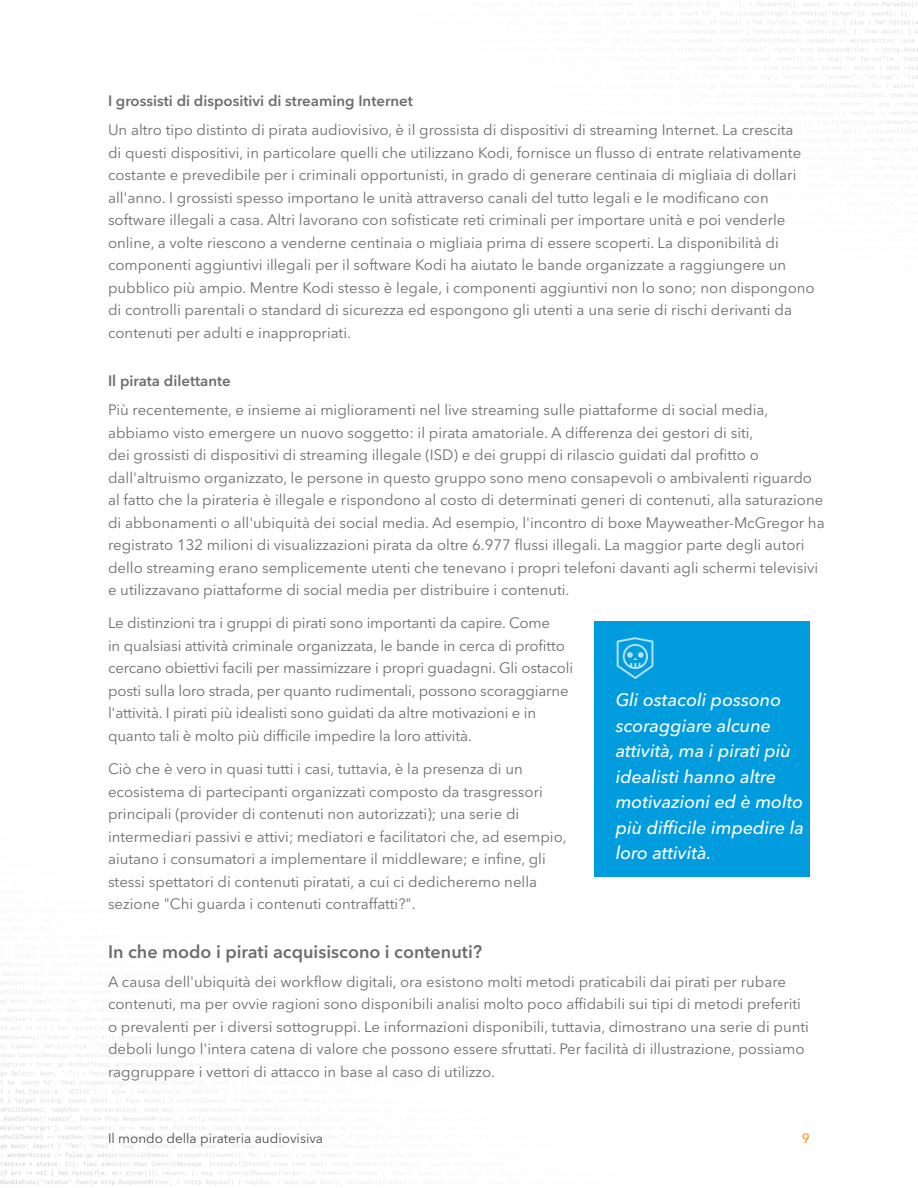
<style>
.page{position:relative;width:918px;height:1188px;background:#fff}
.page>*{position:absolute;margin:0;border:0;box-sizing:border-box;transform-origin:0 0}
.Pull_Quote_Body{font:italic 500 18px/25.5px "Avenir Next LT Pro";color:#fff}
.H2__SUBHEAD{font:600 18px "Avenir Next LT Pro";color:#6d6e71}
.Body{font:15px/22.5px "Avenir Next LT Pro";color:#6d6e71}
.H3__SUBSUBHEAD{font:600 15px "Avenir Next LT Pro";color:#6d6e71}
.t1{font:13.5px "Avenir Next LT Pro";color:#4b4c4d}
.t2{font:500 13.5px "Avenir Next LT Pro";color:#f93}
</style>
<div class="page">
<img style="left:0;top:2px;width:918px;height:1184px">
<div style="left:594px;top:621px;width:216px;height:255px;background:#009cde"></div>
<svg style="left:617px;top:637px;width:36px;height:42px"></svg>
<p class="H3__SUBSUBHEAD" style="left:108px;top:91px;width:306px">I grossisti di dispositivi di streaming Internet</p>
<p class="Body" style="left:108px;top:119px;width:708px">Un altro tipo distinto di pirata audiovisivo, è il grossista di dispositivi di streaming Internet. La crescita<br>di questi dispositivi, in particolare quelli che utilizzano Kodi, fornisce un flusso di entrate relativamente costante e prevedibile per i criminali opportunisti, in grado di generare centinaia di migliaia di dollari all'anno. I grossisti spesso importano le unità attraverso canali del tutto legali e le modificano con software illegali a casa. Altri lavorano con sofisticate reti criminali per importare unità e poi venderle online, a volte riescono a venderne centinaia o migliaia prima di essere scoperti. La disponibilità di componenti aggiuntivi illegali per il software Kodi ha aiutato le bande organizzate a raggiungere un pubblico più ampio. Mentre Kodi stesso è legale, i componenti aggiuntivi non lo sono; non dispongono di controlli parentali o standard di sicurezza ed espongono gli utenti a una serie di rischi derivanti da contenuti per adulti e inappropriati.</p>
<p class="H3__SUBSUBHEAD" style="left:108px;top:372px;width:124px">Il pirata dilettante</p>
<p class="Body" style="left:108px;top:399px;width:718px">Più recentemente, e insieme ai miglioramenti nel live streaming sulle piattaforme di social media, abbiamo visto emergere un nuovo soggetto: il pirata amatoriale. A differenza dei gestori di siti,<br>dei grossisti di dispositivi di streaming illegale (ISD) e dei gruppi di rilascio guidati dal profitto o dall'altruismo organizzato, le persone in questo gruppo sono meno consapevoli o ambivalenti riguardo al fatto che la pirateria è illegale e rispondono al costo di determinati generi di contenuti, alla saturazione di abbonamenti o all'ubiquità dei social media. Ad esempio, l'incontro di boxe Mayweather-McGregor ha registrato 132 milioni di visualizzazioni pirata da oltre 6.977 flussi illegali. La maggior parte degli autori dello streaming erano semplicemente utenti che tenevano i propri telefoni davanti agli schermi televisivi e utilizzavano piattaforme di social media per distribuire i contenuti.</p>
<p class="Body" style="left:108px;top:612px;width:467px">Le distinzioni tra i gruppi di pirati sono importanti da capire. Come<br>in qualsiasi attività criminale organizzata, le bande in cerca di profitto cercano obiettivi facili per massimizzare i propri guadagni. Gli ostacoli posti sulla loro strada, per quanto rudimentali, possono scoraggiarne l'attività. I pirati più idealisti sono guidati da altre motivazioni e in quanto tali è molto più difficile impedire la loro attività.</p>
<p class="Body" style="left:108px;top:758px;width:460px">Ciò che è vero in quasi tutti i casi, tuttavia, è la presenza di un ecosistema di partecipanti organizzati composto da trasgressori principali (provider di contenuti non autorizzati); una serie di intermediari passivi e attivi; mediatori e facilitatori che, ad esempio, aiutano i consumatori a implementare il middleware; e infine, gli stessi spettatori di contenuti piratati, a cui ci dedicheremo nella sezione "Chi guarda i contenuti contraffatti?".</p>
<p class="H2__SUBHEAD" style="left:108px;top:940px;width:376px">In che modo i pirati acquisiscono i contenuti?</p>
<p class="Body" style="left:108px;top:970px;width:703px">A causa dell'ubiquità dei workflow digitali, ora esistono molti metodi praticabili dai pirati per rubare contenuti, ma per ovvie ragioni sono disponibili analisi molto poco affidabili sui tipi di metodi preferiti o prevalenti per i diversi sottogruppi. Le informazioni disponibili, tuttavia, dimostrano una serie di punti deboli lungo l'intera catena di valore che possono essere sfruttati. Per facilità di illustrazione, possiamo raggruppare i vettori di attacco in base al caso di utilizzo.</p>
<p class="Pull_Quote_Body" style="left:616px;top:687px;width:190px">Gli ostacoli possono scoraggiare alcune attività, ma i pirati più idealisti hanno altre motivazioni ed è molto più difficile impedire la loro attività.</p>
<p class="t1" style="left:108px;top:1131px;width:217px">Il mondo della pirateria audiovisiva</p>
<p class="t2" style="left:802px;top:1131px;width:10px">9</p>
</div>
